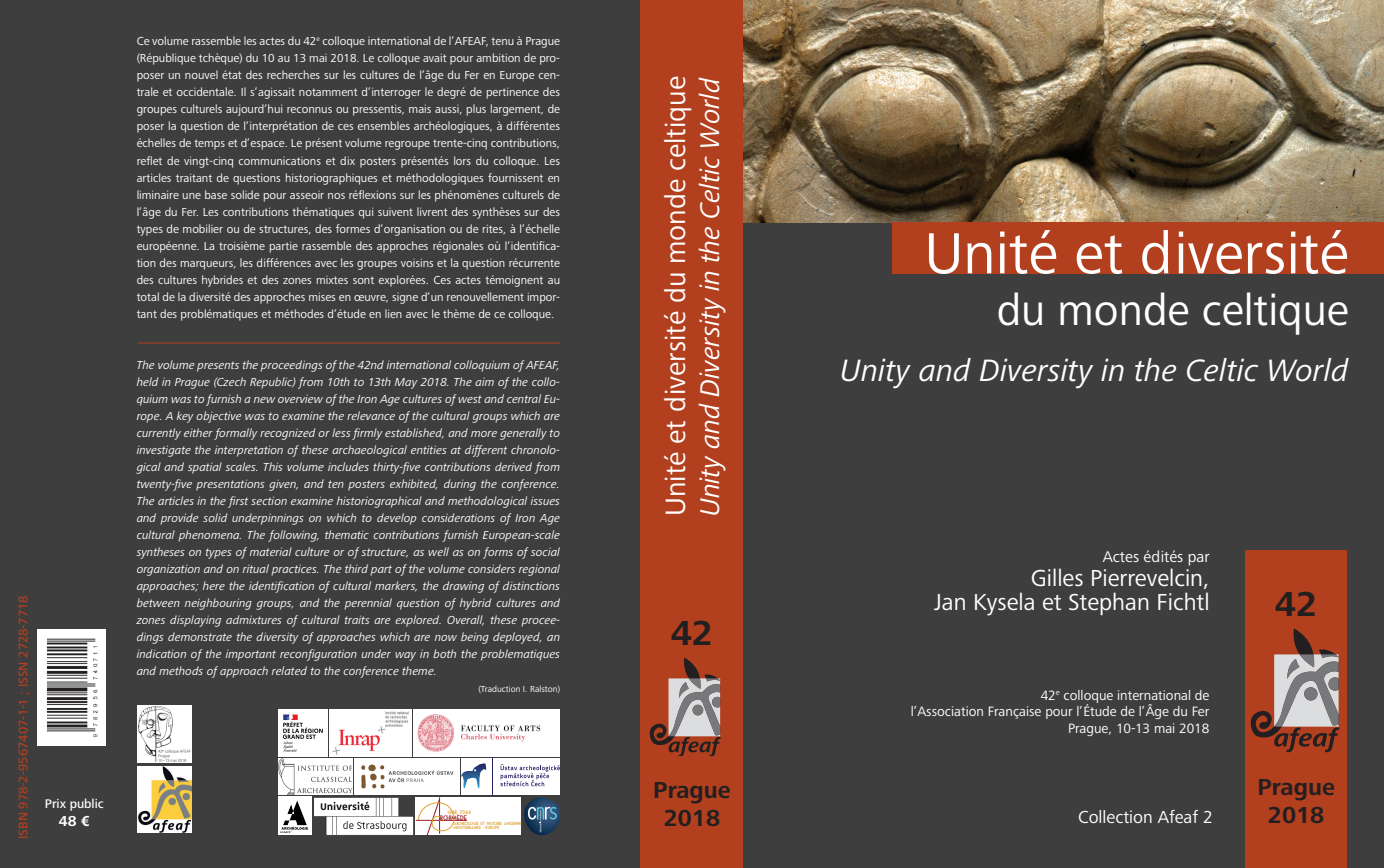
<style>
.page{position:relative;width:1384px;height:868px;background:#fff}
.page>*{position:absolute;margin:0;border:0;box-sizing:border-box;transform-origin:0 0}
.t1{font:60px "Frutiger Next Pro";color:#fff}
.t2{font:45px "Frutiger Next Pro";color:#fff}
.t3{font:700 36px "Frutiger Next Pro";color:#231f20}
.t4{font:italic 32px "Frutiger Next Pro";color:#fff}
.t5{font:29px "Frutiger Next Pro";color:#fff}
.t6{font:italic 28px "Frutiger Next Pro";letter-spacing:-.01em;color:#fff}
.t7{font:24px/24px "Frutiger Next Pro";color:#fff;text-align:right}
.t8{font:700 24px/28px "Frutiger Next Pro";color:#231f20;text-align:center}
.t9{font:18px "Frutiger Next Pro";color:#fff}
.t10{font:16px "Frutiger Next Pro";color:#fff}
.t11{font:700 15px "Frutiger Next Pro";color:#fff}
.t12{font:14px/16.8px "Frutiger Next Pro";color:#fff;text-align:right}
.t13{font:500 13px "Frutiger Next Pro";color:#b2401f}
.t14{font:500 13px "Frutiger Next Pro";color:#fff}
.t15{font:italic 12px/17px "Frutiger Next Pro";color:#fff;text-align:justify}
.t16{font:12px/17px "Frutiger Next Pro";color:#fff;text-align:justify}
.t17{font:9px "Frutiger Next Pro";color:#fff}
.t18{font:6.5px "Mouse Deco";letter-spacing:-.115em;color:#9d1b1f}
.t19{font:5.1px "Mouse Deco";letter-spacing:-.1em;color:#e1a02e}
.t20{font:4.3px/4.5px "Mouse Deco";letter-spacing:-.125em;color:#e1a02e}
.s1{font-family:"Myriad Pro"}
</style>
<div class="page">
<div style="left:0;top:0;width:1383px;height:867px;background:#3e3e3f"></div>
<img style="left:38px;top:629px;width:67px;height:116px">
<img style="left:138px;top:705px;width:53px;height:57px">
<img style="left:137px;top:766px;width:54px;height:66px">
<img style="left:743px;top:0;width:640px;height:222px">
<div style="left:1245px;top:550px;width:101px;height:317px;background:#b2401f"></div>
<div style="left:641px;top:0;width:102px;height:867px;background:#b2401f"></div>
<div style="left:892px;top:223px;width:491px;height:51px;background:#b2401f"></div>
<hr style="left:138px;top:342px;width:422px;height:1px;background:#b2401f">
<svg style="left:1250px;top:628px;width:89px;height:124px"></svg>
<svg style="left:649px;top:657px;width:71px;height:98px"></svg>
<img style="left:278px;top:758px;width:181px;height:36px">
<div style="left:461px;top:758px;width:99px;height:36px;background:#fff"></div>
<hr style="left:492px;top:758px;width:1px;height:36px;background:#252161">
<svg style="left:500px;top:764px;width:60px;height:22px"></svg>
<svg style="left:461px;top:763px;width:25px;height:25px"></svg>
<div style="left:278px;top:796px;width:33px;height:39px;background:#fff"></div>
<img style="left:280px;top:800px;width:28px;height:33px">
<div style="left:415px;top:797px;width:106px;height:38px;background:#fff"></div>
<hr style="left:416px;top:819px;width:51px;height:1px;background:#9d1b1f">
<svg style="left:524px;top:797px;width:36px;height:38px"></svg>
<img style="left:278px;top:709px;width:50px;height:47px">
<img style="left:330px;top:709px;width:82px;height:47px">
<img style="left:414px;top:709px;width:146px;height:47px">
<svg style="left:314px;top:797px;width:145px;height:38px"></svg>
<p class="t13" style="left:16px;top:839px;width:245px;rotate:-90deg">ISBN 978-2-9567407-1-1 ; ISSN 2728-7718</p>
<p class="t16" style="left:137px;top:33px;width:425px">Ce volume rassemble les actes du 42<sup>e</sup> colloque international de l’AFEAF, tenu à Prague (République tchèque) du 10 au 13 mai 2018. Le colloque avait pour ambition de pro&shy;poser un nouvel état des recherches sur les cultures de l’âge du Fer en Europe cen&shy;trale et occidentale. Il s’agissait notamment d’interroger le degré de pertinence des groupes culturels aujourd’hui reconnus ou pressentis, mais aussi, plus largement, de poser la question de l’interprétation de ces ensembles archéologiques, à différentes échelles de temps et d’espace. Le présent volume regroupe trente-cinq contributions, reflet de vingt-cinq communications et dix posters présentés lors du colloque. Les articles traitant de questions historiographiques et méthodologiques fournissent en liminaire une base solide pour asseoir nos réflexions sur les phénomènes culturels de l’âge du Fer. Les contributions thématiques qui suivent livrent des synthèses sur des types de mobilier ou de structures, des formes d’organisation ou de rites, à l’échelle européenne. La troisième partie rassemble des approches régionales où l’identifica&shy;tion des marqueurs, les différences avec les groupes voisins et la question récurrente des cultures hybrides et des zones mixtes sont explorées. Ces actes témoignent au total de la diversité des approches mises en œuvre, signe d’un renouvellement impor&shy;tant des problématiques et méthodes d’étude en lien avec le thème de ce colloque.</p>
<p class="t15" style="left:137px;top:356px;width:425px">The volume presents the proceedings of the 42nd international colloquium of AFEAF, held in Prague (Czech Republic) from 10th to 13th May 2018. The aim of the collo&shy;quium was to furnish a new overview of the Iron Age cultures of west and central Eu&shy;rope. A key objective was to examine the relevance of the cultural groups which are currently either formally recognized or less firmly established, and more generally to investigate the interpretation of these archaeological entities at different chronolo&shy;gical and spatial scales. This volume includes thirty-five contributions derived from twenty-five presentations given, and ten posters exhibited, during the conference.<br>The articles in the first section examine historiographical and methodological issues and provide solid underpinnings on which to develop considerations of Iron Age cultural phenomena. The following, thematic contributions furnish European-scale syntheses on types of material culture or of structure, as well as on forms of social organization and on ritual practices. The third part of the volume considers regional approaches; here the identification of cultural markers, the drawing of distinctions between neighbouring groups, and the perennial question of hybrid cultures and zones displaying admixtures of cultural traits are explored. Overall, these procee&shy;dings demonstrate the diversity of approaches which are now being deployed, an indication of the important reconfiguration under way in both the problematiques and methods of approach related to the conference theme.</p>
<p class="t17" style="left:478px;top:683px;width:83px">(Traduction I. Ralston)</p>
<p class="t14" style="left:45px;top:795px;width:60px">Prix public</p>
<p class="t11" style="left:59px;top:812px;width:32px">48 €</p>
<p class="t18" style="left:440px;top:814px;width:29px">RCHIMeDE</p>
<p class="t19" style="left:447px;top:810px;width:25px">UMR 7044</p>
<p class="t20" style="left:453px;top:820px;width:70px">ARCHEOLOGIE ET HISTOIRE ANCIENNE<br>MEDITERRANEE <span class="s1">-</span> EUROPE</p>
<h3 class="t5" style="left:658px;top:516px;width:441px;rotate:-90deg">Unité et diversité du monde celtique</h3>
<h3 class="t6" style="left:693px;top:516px;width:440px;rotate:-90deg">Unity and Diversity in the Celtic World</h3>
<h3 class="t3" style="left:670px;top:612px;width:44px">42</h3>
<h3 class="t8" style="left:653px;top:776px;width:79px">Prague<br>2018</h3>
<h1 class="t1" style="left:924px;top:219px;width:426px">Unité et diversité</h1>
<h2 class="t2" style="left:996px;top:284px;width:353px">du monde celtique</h2>
<h3 class="t4" style="left:840px;top:352px;width:509px">Unity and Diversity in the Celtic World</h3>
<h3 class="t10" style="left:1102px;top:547px;width:108px">Actes édités par</h3>
<h3 class="t7" style="left:934px;top:565px;width:277px">Gilles Pierrevelcin,<br>Jan Kysela et Stephan Fichtl</h3>
<p class="t12" style="left:910px;top:686px;width:300px">42<sup>e</sup> colloque international de<br>l’Association Française pour l’Étude de l’Âge du Fer<br>Prague, 10-13 mai 2018</p>
<h3 class="t9" style="left:1078px;top:807px;width:136px">Collection Afeaf 2</h3>
<h3 class="t3" style="left:1274px;top:583px;width:44px">42</h3>
<h3 class="t8" style="left:1257px;top:773px;width:79px">Prague<br>2018</h3>
</div>
